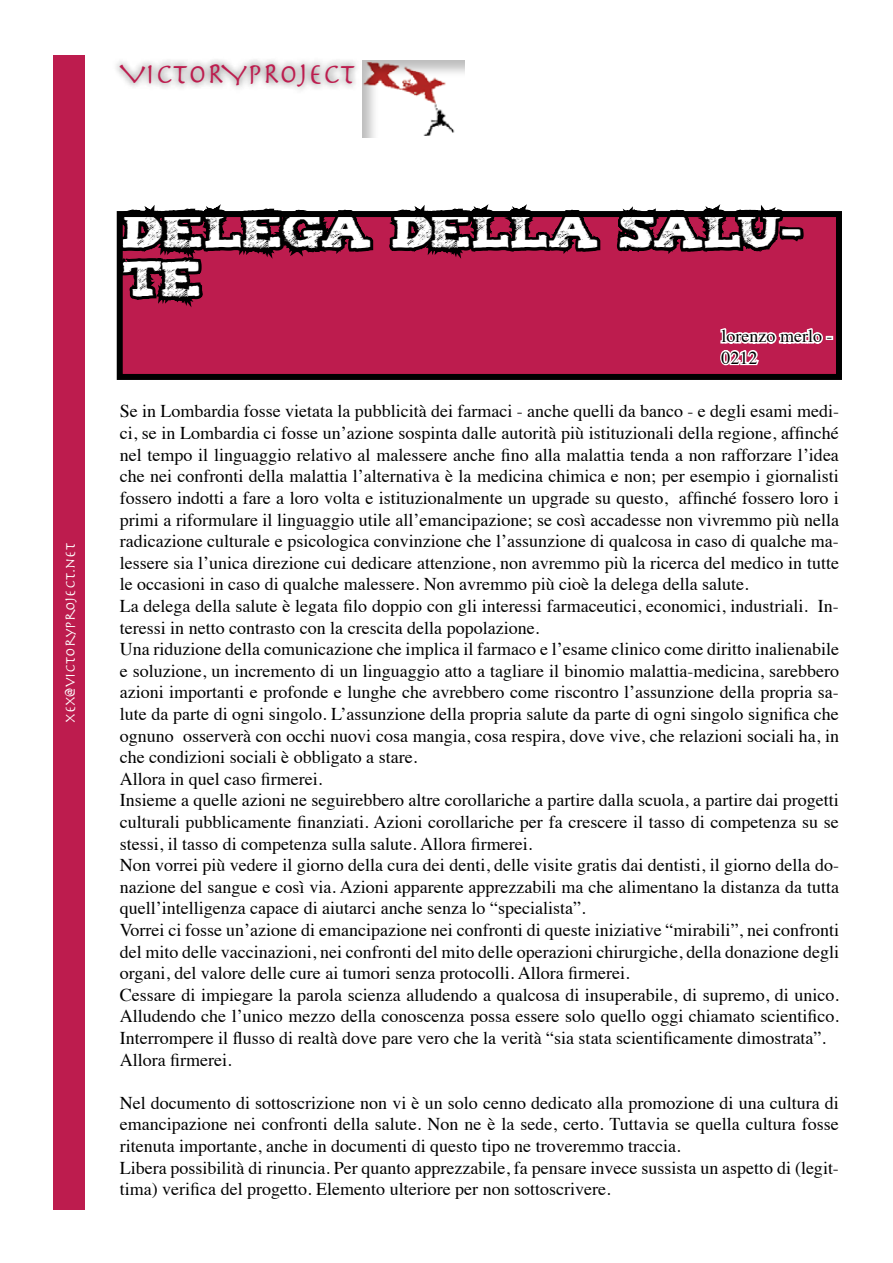
<style>
.page{position:relative;width:893px;height:1263px;background:#fff}
.page>*{position:absolute;margin:0;border:0;box-sizing:border-box;transform-origin:0 0}
.t1{font:40.5px/48.6px "Tiza";color:#fff}
.t2{font:30px "Herculanum";color:#bd1c4e}
.t3{font:18px/21.6px "Times";color:#000}
.t4{font:15px "Herculanum";color:#fff}
</style>
<div class="page">
<div style="left:360px;top:58px;width:105px;height:81px;background:#000;opacity:.26"></div>
<div style="left:112px;top:56px;width:249px;height:38px;background:#000;opacity:.75"></div>
<div style="left:54px;top:55px;width:31px;height:1155px;background:#bd1c4e"></div>
<svg style="left:116px;top:204px;width:717px;height:176px;background:#922043"></svg>
<h2 class="t2" style="left:120px;top:54px;width:237px">VICTORYPROJECT</h2>
<p class="t4" style="left:61px;top:723px;width:181px;rotate:-90deg">xex@victoryproject.net</p>
<h1 class="t1" style="left:123px;top:201px;width:681px">DELEGA DELLA SALU-<br>TE</h1>
<p class="t3" style="left:721px;top:324px;width:112px">lorenzo merlo -<br>0212</p>
<p class="t3" style="left:120px;top:399px;width:721px">Se in Lombardia fosse vietata la pubblicità dei farmaci - anche quelli da banco - e degli esami medi&shy;ci, se in Lombardia ci fosse un’azione sospinta dalle autorità più istituzionali della regione, affinché nel tempo il linguaggio relativo al malessere anche fino alla malattia tenda a non rafforzare l’idea che nei confronti della malattia l’alternativa è la medicina chimica e non; per esempio i giornalisti fossero indotti a fare a loro volta e istituzionalmente un upgrade su questo, affinché fossero loro i primi a riformulare il linguaggio utile all’emancipazione; se così accadesse non vivremmo più nella radicazione culturale e psicologica convinzione che l’assunzione di qualcosa in caso di qualche ma&shy;lessere sia l’unica direzione cui dedicare attenzione, non avremmo più la ricerca del medico in tutte le occasioni in caso di qualche malessere. Non avremmo più cioè la delega della salute.<br>La delega della salute è legata filo doppio con gli interessi farmaceutici, economici, industriali. In&shy;teressi in netto contrasto con la crescita della popolazione.<br>Una riduzione della comunicazione che implica il farmaco e l’esame clinico come diritto inalienabile e soluzione, un incremento di un linguaggio atto a tagliare il binomio malattia-medicina, sarebbero azioni importanti e profonde e lunghe che avrebbero come riscontro l’assunzione della propria sa&shy;lute da parte di ogni singolo. L’assunzione della propria salute da parte di ogni singolo significa che ognuno osserverà con occhi nuovi cosa mangia, cosa respira, dove vive, che relazioni sociali ha, in che condizioni sociali è obbligato a stare.<br>Allora in quel caso firmerei.<br>Insieme a quelle azioni ne seguirebbero altre corollariche a partire dalla scuola, a partire dai progetti culturali pubblicamente finanziati. Azioni corollariche per fa crescere il tasso di competenza su se stessi, il tasso di competenza sulla salute. Allora firmerei.<br>Non vorrei più vedere il giorno della cura dei denti, delle visite gratis dai dentisti, il giorno della do&shy;nazione del sangue e così via. Azioni apparente apprezzabili ma che alimentano la distanza da tutta quell’intelligenza capace di aiutarci anche senza lo “specialista”.<br>Vorrei ci fosse un’azione di emancipazione nei confronti di queste iniziative “mirabili”, nei confronti del mito delle vaccinazioni, nei confronti del mito delle operazioni chirurgiche, della donazione degli organi, del valore delle cure ai tumori senza protocolli. Allora firmerei.<br>Cessare di impiegare la parola scienza alludendo a qualcosa di insuperabile, di supremo, di unico.<br>Alludendo che l’unico mezzo della conoscenza possa essere solo quello oggi chiamato scientifico.<br>Interrompere il flusso di realtà dove pare vero che la verità “sia stata scientificamente dimostrata”.<br>Allora firmerei.</p>
<p class="t3" style="left:120px;top:1090px;width:721px">Nel documento di sottoscrizione non vi è un solo cenno dedicato alla promozione di una cultura di emancipazione nei confronti della salute. Non ne è la sede, certo. Tuttavia se quella cultura fosse ritenuta importante, anche in documenti di questo tipo ne troveremmo traccia.<br>Libera possibilità di rinuncia. Per quanto apprezzabile, fa pensare invece sussista un aspetto di (legit&shy;tima) verifica del progetto. Elemento ulteriore per non sottoscrivere.</p>
</div>
